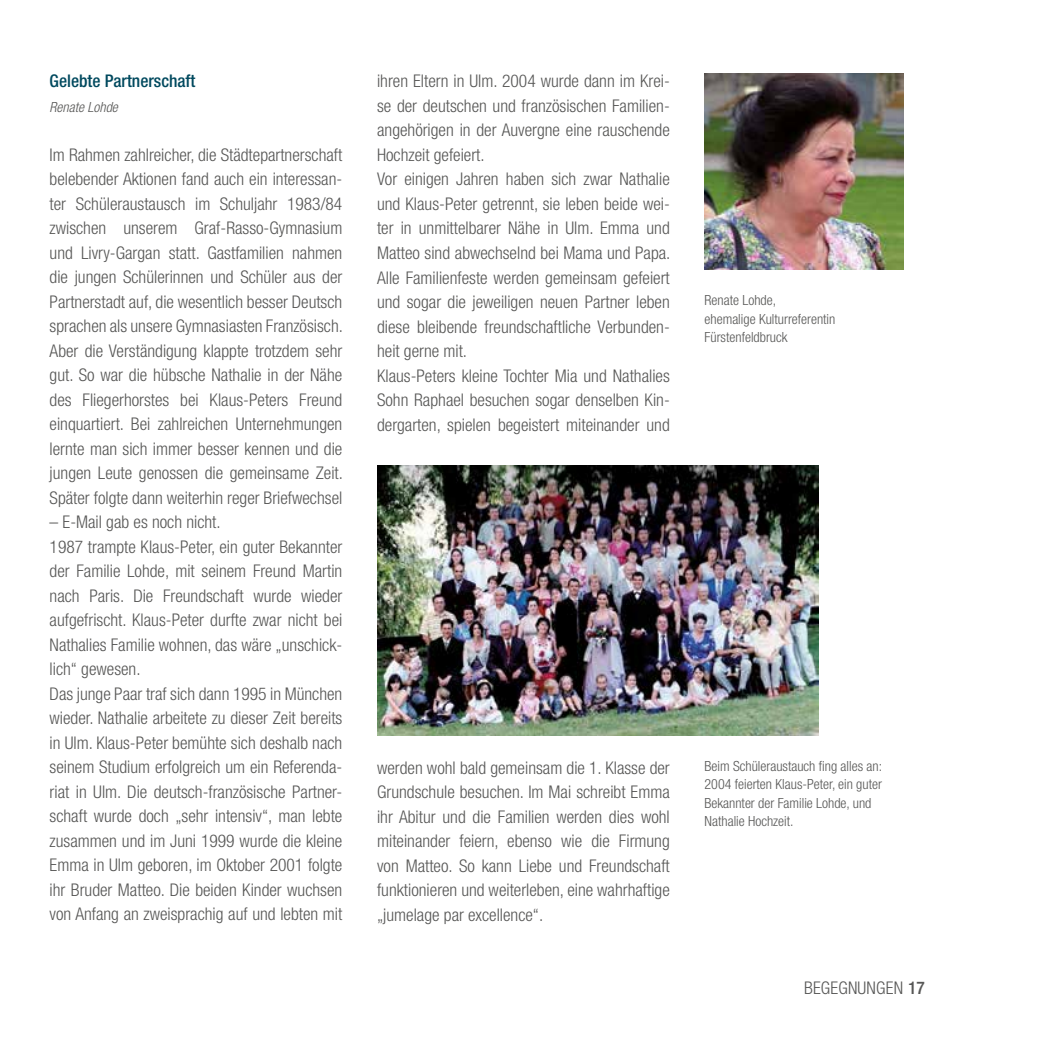
<style>
.page{position:relative;width:1042px;height:1042px;background:#fff}
.page>*{position:absolute;margin:0;border:0;box-sizing:border-box;transform-origin:0 0}
.t1{font:300 condensed 17.5px/24.5px "Helvetica Neue";color:#575756}
.t2{font:500 condensed 17.5px "Helvetica Neue";color:#00495e}
.t3{font:300 condensed 14px/18.4px "Helvetica Neue";color:#575756}
.t4{font:italic 300 condensed 14px "Helvetica Neue";color:#575756}
.s1{font-weight:500}
</style>
<div class="page">
<img style="left:704px;top:74px;width:199px;height:196px">
<img style="left:377px;top:466px;width:441px;height:269px">
<p class="t2" style="left:50px;top:71px;width:147px">Gelebte Partnerschaft</p>
<p class="t4" style="left:50px;top:99px;width:70px">Renate Lohde</p>
<p class="t1" style="left:50px;top:142px;width:294px">Im Rahmen zahlreicher, die Städtepartnerschaft belebender Aktionen fand auch ein interessan&shy;ter Schüleraustausch im Schuljahr 1983/84 zwischen unserem Graf-Rasso-Gymnasium und Livry-Gargan statt. Gastfamilien nahmen die jungen Schülerinnen und Schüler aus der Partnerstadt auf, die wesentlich besser Deutsch sprachen als unsere Gymnasiasten Französisch.<br>Aber die Verständigung klappte trotzdem sehr gut. So war die hübsche Nathalie in der Nähe des Fliegerhorstes bei Klaus-Peters Freund einquartiert. Bei zahlreichen Unternehmungen lernte man sich immer besser kennen und die jungen Leute genossen die gemeinsame Zeit.<br>Später folgte dann weiterhin reger Briefwechsel</p>
<p class="t1" style="left:50px;top:510px;width:294px">– E-Mail gab es noch nicht.<br>1987 trampte Klaus-Peter, ein guter Bekannter der Familie Lohde, mit seinem Freund Martin nach Paris. Die Freundschaft wurde wieder aufgefrischt. Klaus-Peter durfte zwar nicht bei Nathalies Familie wohnen, das wäre „unschick&shy;lich“ gewesen.<br>Das junge Paar traf sich dann 1995 in München wieder. Nathalie arbeitete zu dieser Zeit bereits in Ulm. Klaus-Peter bemühte sich deshalb nach seinem Studium erfolgreich um ein Referenda&shy;riat in Ulm. Die deutsch-französische Partner&shy;schaft wurde doch „sehr intensiv“, man lebte zusammen und im Juni 1999 wurde die kleine Emma in Ulm geboren, im Oktober 2001 folgte ihr Bruder Matteo. Die beiden Kinder wuchsen von Anfang an zweisprachig auf und lebten mit</p>
<p class="t1" style="left:377px;top:69px;width:294px">ihren Eltern in Ulm. 2004 wurde dann im Krei&shy;se der deutschen und französischen Familien&shy;angehörigen in der Auvergne eine rauschende Hochzeit gefeiert.<br>Vor einigen Jahren haben sich zwar Nathalie und Klaus-Peter getrennt, sie leben beide wei&shy;ter in unmittelbarer Nähe in Ulm. Emma und Matteo sind abwechselnd bei Mama und Papa.<br>Alle Familienfeste werden gemeinsam gefeiert und sogar die jeweiligen neuen Partner leben diese bleibende freundschaftliche Verbunden&shy;heit gerne mit.<br>Klaus-Peters kleine Tochter Mia und Nathalies Sohn Raphael besuchen sogar denselben Kin&shy;dergarten, spielen begeistert miteinander und</p>
<p class="t1" style="left:377px;top:755px;width:294px;text-align:justify">werden wohl bald gemeinsam die 1. Klasse der Grundschule besuchen. Im Mai schreibt Emma ihr Abitur und die Familien werden dies wohl miteinander feiern, ebenso wie die Firmung von Matteo. So kann Liebe und Freundschaft funktionieren und weiterleben, eine wahrhaftige „jumelage par excellence“.</p>
<p class="t3" style="left:704px;top:291px;width:132px">Renate Lohde,<br>ehemalige Kulturreferentin<br>Fürstenfeldbruck</p>
<p class="t3" style="left:704px;top:756px;width:179px">Beim Schüleraustauch fing alles an:<br>2004 feierten Klaus-Peter, ein guter<br>Bekannter der Familie Lohde, und<br>Nathalie Hochzeit.</p>
<p class="t1" style="left:804px;top:975px;width:122px">BEGEGNUNGEN <span class="s1">17</span></p>
</div>
